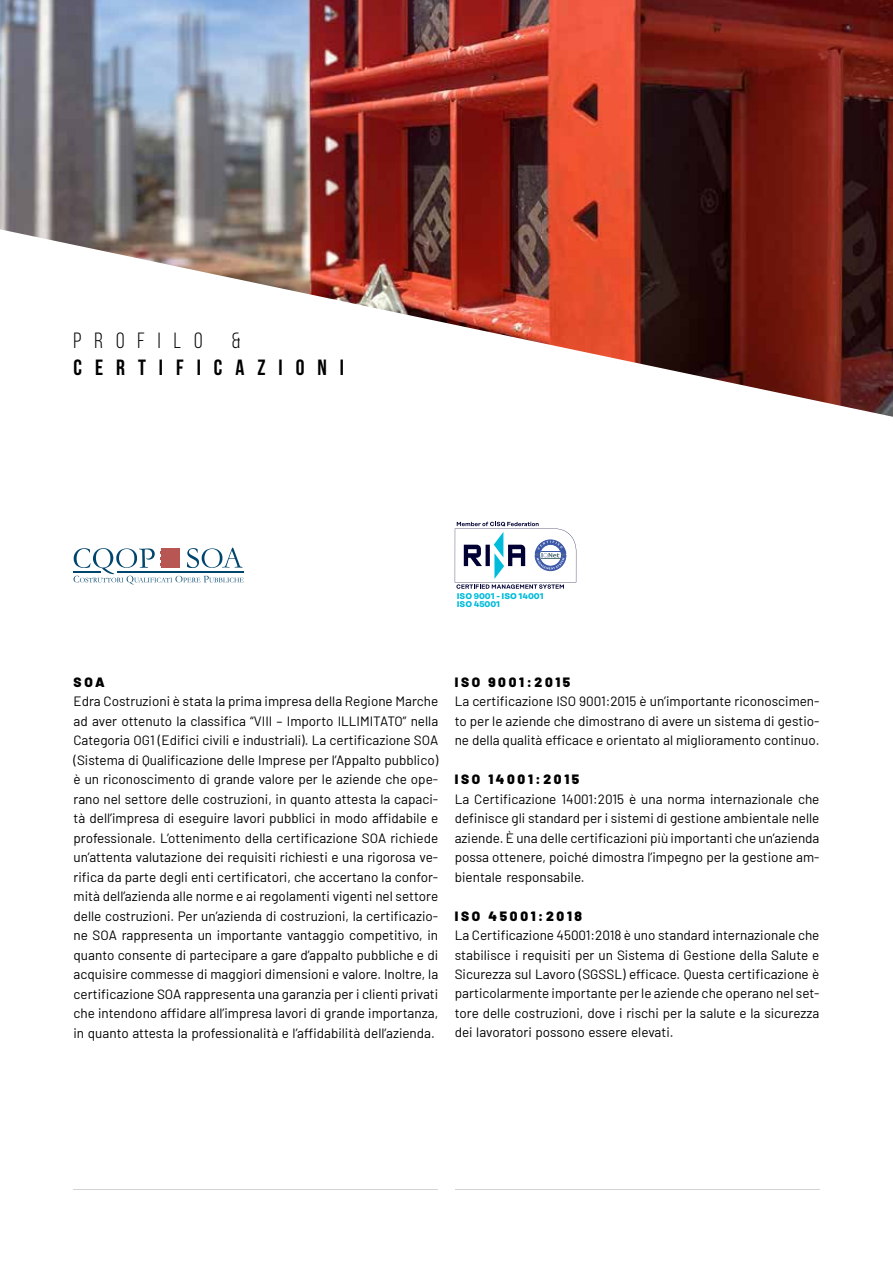
<style>
.page{position:relative;width:893px;height:1263px;background:#fff}
.page>*{position:absolute;margin:0;border:0;box-sizing:border-box;transform-origin:0 0}
.t1{font:700 22.05px "Bebas Neue";letter-spacing:.59em;color:#000}
.t2{font:22.05px "Bebas Neue";letter-spacing:.59em;color:#000}
.t3{font:13.5px/19.5px "Barlow";color:#000;text-align:justify}
.t4{font:900 13.5px "Barlow";letter-spacing:.2em;color:#000}
.t5{font:700 8.25px/8.2px "Rational Display";letter-spacing:-.005em;color:#00bcda}
</style>
<div class="page">
<img style="left:0;top:0;width:893px;height:417px">
<hr style="left:74px;top:1188px;width:364px;height:1px;background:#d1d3d4">
<hr style="left:455px;top:1188px;width:364px;height:1px;background:#d1d3d4">
<svg style="left:74px;top:548px;width:170px;height:36px"></svg>
<svg style="left:455px;top:522px;width:121px;height:67px"></svg>
<h1 class="t2" style="left:74px;top:329px;width:130px">PROFILO</h1>
<h1 class="t2" style="left:232px;top:329px;width:10px">&amp;</h1>
<h1 class="t1" style="left:74px;top:355px;width:272px">CERTIFICAZIONI</h1>
<p class="t5" style="left:457px;top:592px;width:88px">ISO 9001 - ISO 14001<br>ISO 45001</p>
<p class="t4" style="left:74px;top:672px;width:33px">SOA</p>
<p class="t3" style="left:74px;top:690px;width:366px">Edra Costruzioni è stata la prima impresa della Regione Marche ad aver ottenuto la classifica “VIII – Importo ILLIMITATO” nella Categoria OG1 (Edifici civili e industriali). La certificazione SOA (Sistema di Qualificazione delle Imprese per l’Appalto pubblico) è un riconoscimento di grande valore per le aziende che ope&shy;rano nel settore delle costruzioni, in quanto attesta la capaci&shy;tà dell’impresa di eseguire lavori pubblici in modo affidabile e professionale. L’ottenimento della certificazione SOA richiede un’attenta valutazione dei requisiti richiesti e una rigorosa ve&shy;rifica da parte degli enti certificatori, che accertano la confor&shy;mità dell’azienda alle norme e ai regolamenti vigenti nel settore delle costruzioni. Per un’azienda di costruzioni, la certificazio&shy;ne SOA rappresenta un importante vantaggio competitivo, in quanto consente di partecipare a gare d’appalto pubbliche e di acquisire commesse di maggiori dimensioni e valore. Inoltre, la certificazione SOA rappresenta una garanzia per i clienti privati che intendono affidare all’impresa lavori di grande importanza, in quanto attesta la professionalità e l’affidabilità dell’azienda.</p>
<p class="t4" style="left:455px;top:671px;width:117px">ISO 9001:2015</p>
<p class="t3" style="left:455px;top:690px;width:366px">La certificazione ISO 9001:2015 è un’importante riconoscimen&shy;to per le aziende che dimostrano di avere un sistema di gestio&shy;ne della qualità efficace e orientato al miglioramento continuo.</p>
<p class="t4" style="left:455px;top:769px;width:126px">ISO 14001:2015</p>
<p class="t3" style="left:455px;top:788px;width:366px">La Certificazione 14001:2015 è una norma internazionale che definisce gli standard per i sistemi di gestione ambientale nelle aziende. È una delle certificazioni più importanti che un’azienda possa ottenere, poiché dimostra l’impegno per la gestione am&shy;bientale responsabile.</p>
<p class="t4" style="left:455px;top:905px;width:129px">ISO 45001:2018</p>
<p class="t3" style="left:455px;top:924px;width:366px">La Certificazione 45001:2018 è uno standard internazionale che stabilisce i requisiti per un Sistema di Gestione della Salute e Sicurezza sul Lavoro (SGSSL) efficace. Questa certificazione è particolarmente importante per le aziende che operano nel set&shy;tore delle costruzioni, dove i rischi per la salute e la sicurezza dei lavoratori possono essere elevati.</p>
</div>
